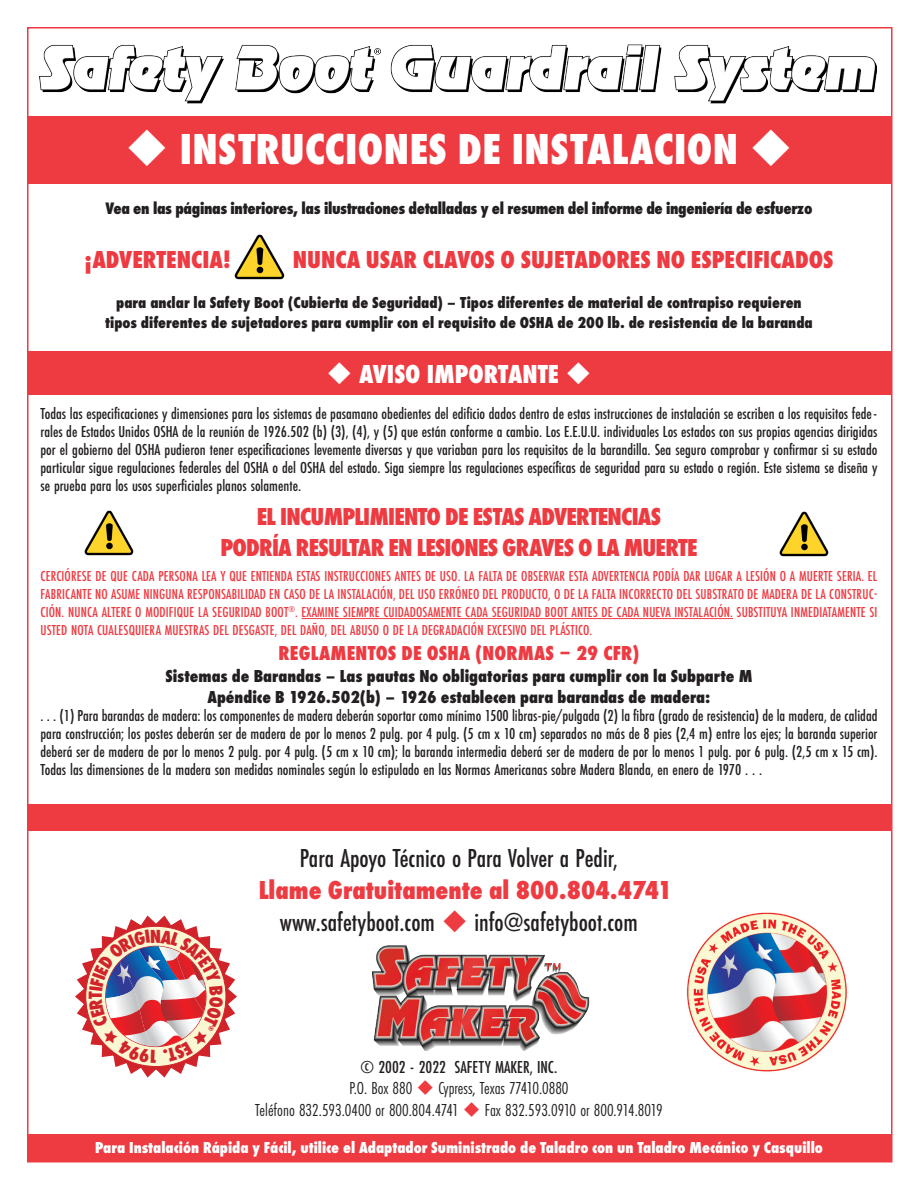
<style>
.page{position:relative;width:918px;height:1188px;background:#fff}
.page>*{position:absolute;margin:0;border:0;box-sizing:border-box;transform-origin:0 0}
.t1{font:800 45px "Futura PT Cond";letter-spacing:.01em;color:#fff}
.t2{font:500 27px/32.4px "Futura PT Cond";color:#231f20;text-align:center}
.t3{font:800 27px "Futura PT Cond";color:#fff}
.t4{font:800 25.5px/30.6px "Futura PT Cond";letter-spacing:-.03em;color:#ee3a41;text-align:center}
.t5{font:800 25.5px "Futura PT Cond";color:#ee3a41}
.t6{font:800 21px "Futura PT Cond";letter-spacing:.01em;color:#ee3a41}
.t7{font:18px/21.6px "Futura PT Cond";color:#231f20;text-align:center}
.t8{font:800 18px/21.6px "Futura PT Cond";color:#231f20;text-align:center}
.t9{font:800 17.25px "Futura PT Cond";letter-spacing:-.02em;color:#231f20}
.t10{font:500 16.5px/18px "Futura PT Cond";color:#231f20;text-align:justify}
.t11{font:800 16.5px/19.8px "Futura PT Cond";color:#231f20;text-align:center}
.t12{font:800 16.5px "Futura PT Cond";color:#fff}
.t13{font:500 15px/18px "Futura PT Cond";letter-spacing:.01em;color:#ee3a41;text-align:justify}
.s1{font-weight:800;color:#ee3a41}
.s2{color:#ee3a41}
.s3{font-weight:500}
</style>
<div class="page">
<img style="left:373px;top:946px;width:217px;height:105px">
<div style="left:27px;top:116px;width:864px;height:67px;background:#ee3a41"></div>
<div style="left:27px;top:804px;width:864px;height:27px;background:#ee3a41"></div>
<div style="left:27px;top:1134px;width:864px;height:27px;background:#ee3a41"></div>
<hr style="left:302px;top:618px;width:431px;height:1px;background:#ee3a41">
<img style="left:40px;top:44px;width:837px;height:60px">
<img style="left:234px;top:234px;width:51px;height:46px">
<img style="left:84px;top:510px;width:50px;height:46px">
<div style="left:27px;top:351px;width:864px;height:44px;background:#ee3a41"></div>
<img style="left:686px;top:912px;width:161px;height:160px">
<img style="left:779px;top:511px;width:50px;height:46px">
<svg style="left:75px;top:915px;width:162px;height:163px"></svg>
<h1 class="t1" style="left:125px;top:122px;width:670px">◆ INSTRUCCIONES DE INSTALACION ◆</h1>
<p class="t9" style="left:106px;top:199px;width:708px">Vea en las páginas interiores, las ilustraciones detalladas y el resumen del informe de ingeniería de esfuerzo</p>
<h3 class="t5" style="left:84px;top:245px;width:148px">¡ADVERTENCIA!</h3>
<h3 class="t5" style="left:293px;top:245px;width:542px">NUNCA USAR CLAVOS O SUJETADORES NO ESPECIFICADOS</h3>
<p class="t11" style="left:105px;top:293px;width:709px">para anclar la Safety Boot (Cubierta de Seguridad) – Tipos diferentes de material de contrapiso requieren tipos diferentes de sujetadores para cumplir con el requisito de OSHA de 200 lb. de resistencia de la baranda</p>
<h2 class="t3" style="left:326px;top:358px;width:267px">◆ AVISO IMPORTANTE ◆</h2>
<p class="t10" style="left:40px;top:405px;width:839px">Todas las especificaciones y dimensiones para los sistemas de pasamano obedientes del edificio dados dentro de estas instrucciones de instalación se escriben a los requisitos fede&shy;rales de Estados Unidos OSHA de la reunión de 1926.502 (b) (3), (4), y (5) que están conforme a cambio. Los E.E.U.U. individuales Los estados con sus propias agencias dirigidas por el gobierno del OSHA pudieron tener especificaciones levemente diversas y que variaban para los requisitos de la barandilla. Sea seguro comprobar y confirmar si su estado particular sigue regulaciones federales del OSHA o del OSHA del estado. Siga siempre las regulaciones específicas de seguridad para su estado o región. Este sistema se diseña y se prueba para los usos superficiales planos solamente.</p>
<h3 class="t4" style="left:220px;top:501px;width:479px">EL INCUMPLIMIENTO DE ESTAS ADVERTENCIAS<br>PODRÍA RESULTAR EN LESIONES GRAVES O LA MUERTE</h3>
<p class="t13" style="left:41px;top:567px;width:838px">CERCIÓRESE DE QUE CADA PERSONA LEA Y QUE ENTIENDA ESTAS INSTRUCCIONES ANTES DE USO. LA FALTA DE OBSERVAR ESTA ADVERTENCIA PODÍA DAR LUGAR A LESIÓN O A MUERTE SERIA. EL FABRICANTE NO ASUME NINGUNA RESPONSABILIDAD EN CASO DE LA INSTALACIÓN, DEL USO ERRÓNEO DEL PRODUCTO, O DE LA FALTA INCORRECTO DEL SUBSTRATO DE MADERA DE LA CONSTRUC-CIÓN. NUNCA ALTERE O MODIFIQUE LA SEGURIDAD BOOT<sup>®</sup>. EXAMINE SIEMPRE CUIDADOSAMENTE CADA SEGURIDAD BOOT ANTES DE CADA NUEVA INSTALACIÓN. SUBSTITUYA INMEDIATAMENTE SI USTED NOTA CUALESQUIERA MUESTRAS DEL DESGASTE, DEL DAÑO, DEL ABUSO O DE LA DEGRADACIÓN EXCESIVO DEL PLÁSTICO.</p>
<p class="t6" style="left:278px;top:641px;width:363px">REGLAMENTOS DE OSHA (NORMAS – 29 CFR)</p>
<p class="t8" style="left:165px;top:665px;width:589px">Sistemas de Barandas – Las pautas No obligatorias para cumplir con la Subparte M<br>Apéndice B 1926.502(b) – 1926 establecen para barandas de madera:</p>
<p class="t10" style="left:40px;top:707px;width:839px">. . . (1) Para barandas de madera: los componentes de madera deberán soportar como mínimo 1500 libras-pie/pulgada (2) la fibra (grado de resistencia) de la madera, de calidad para construcción; los postes deberán ser de madera de por lo menos 2 pulg. por 4 pulg. (5 cm x 10 cm) separados no más de 8 pies (2,4 m) entre los ejes; la baranda superior deberá ser de madera de por lo menos 2 pulg. por 4 pulg. (5 cm x 10 cm); la baranda intermedia deberá ser de madera de por lo menos 1 pulg. por 6 pulg. (2,5 cm x 15 cm).<br>Todas las dimensiones de la madera son medidas nominales según lo estipulado en las Normas Americanas sobre Madera Blanda, en enero de 1970 . . .</p>
<h2 class="t2" style="left:300px;top:841px;width:320px">Para Apoyo Técnico o Para Volver a Pedir,</h2>
<h2 class="t2" style="left:259px;top:874px;width:415px"><span class="s1">Llame Gratuitamente al 800.804.4741 </span>www.safetyboot.com <span class="s2">◆</span> info@safetyboot.com</h2>
<p class="t7" style="left:255px;top:1056px;width:409px"><span class="s3">© 2002 - 2022 SAFETY MAKER, INC.<br></span>P.O. Box 880 <span class="s2">◆</span> Cypress, Texas 77410.0880<br>Teléfono 832.593.0400 or 800.804.4741 <span class="s2">◆</span> Fax 832.593.0910 or 800.914.8019</p>
<p class="t12" style="left:95px;top:1138px;width:729px">Para Instalación Rápida y Fácil, utilice el Adaptador Suministrado de Taladro con un Taladro Mecánico y Casquillo</p>
</div>
